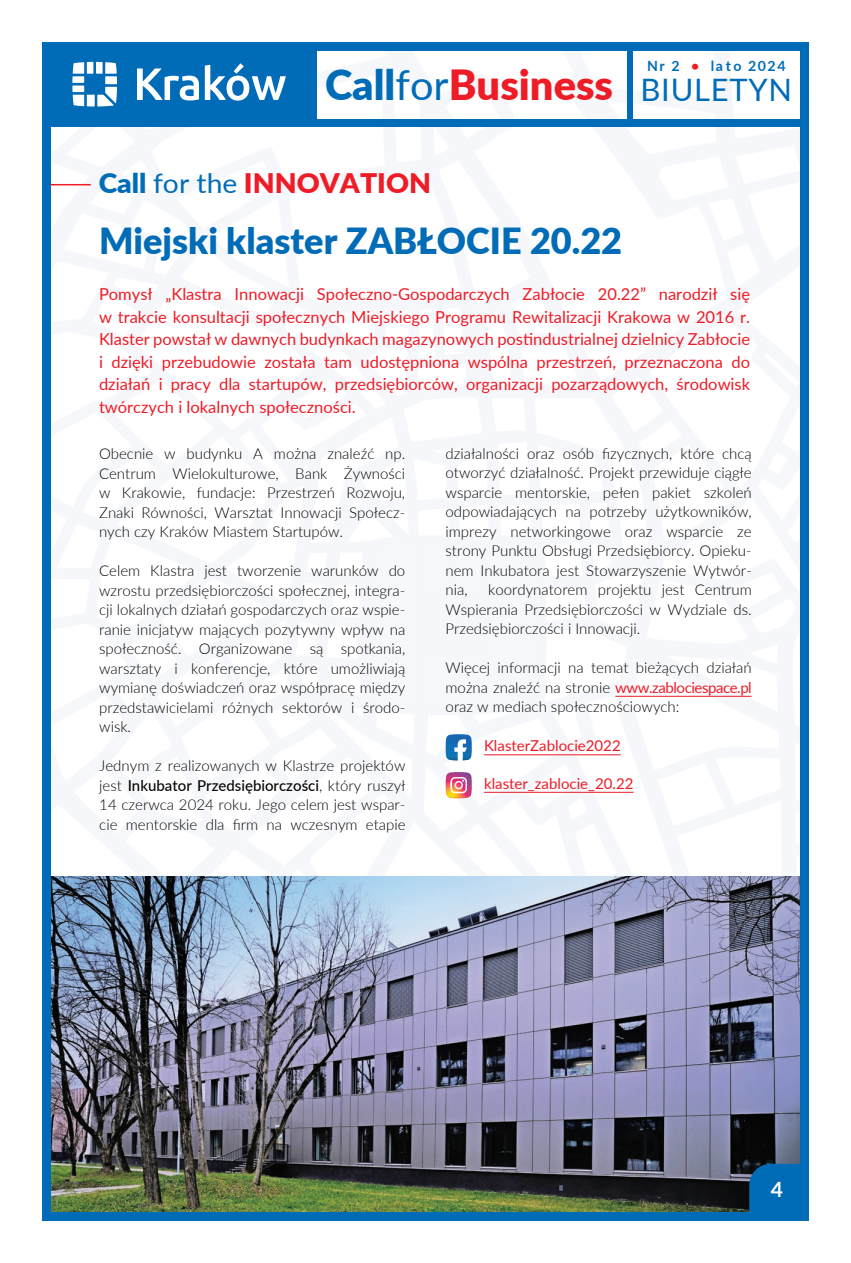
<style>
.page{position:relative;width:851px;height:1263px;background:#fff}
.page>*{position:absolute;margin:0;border:0;box-sizing:border-box;transform-origin:0 0}
.t1{font:900 41.55px "Lato";color:#ee1c27}
.t2{font:900 36px "Lato";color:#006cb7}
.t3{font:900 27px "Lato";color:#ee1c27;scale:1.05 1}
.t4{font:700 21px "Lato";color:#fff}
.t5{font:16.5px/22.5px "Lato";color:#ee1c27;text-align:justify}
.t6{font:300 15px/19.5px "Lato";color:#050504;text-align:justify}
.t7{font:15px "Lato";color:#ee1c27}
.t8{font:700 14.1px "Lato";letter-spacing:.11em;color:#006cb7}
.s1{color:#ee1c27}
.s2{color:#006cb7}
.s3{font-weight:400;color:#006cb7}
.s4{font-weight:400;font-size:30.9px;color:#006cb7}
.s5{font-weight:500}
.s6{font-weight:400;color:#ee1c27}
</style>
<div class="page">
<div style="left:42px;top:42px;width:274px;height:84px;background:#006cb7"></div>
<svg style="left:72px;top:62px;width:45px;height:45px"></svg>
<svg style="left:137px;top:63px;width:149px;height:38px"></svg>
<div style="left:42px;top:42px;width:766px;height:9px;background:#006cb7"></div>
<img style="left:51px;top:876px;width:749px;height:336px">
<div style="left:42px;top:42px;width:9px;height:1179px;background:#006cb7"></div>
<div style="left:800px;top:42px;width:8px;height:1179px;background:#006cb7"></div>
<div style="left:42px;top:1212px;width:766px;height:9px;background:#006cb7"></div>
<div style="left:749px;top:1164px;width:51px;height:48px;background:#006cb7"></div>
<div style="left:627px;top:43px;width:5px;height:81px;background:#006cb7"></div>
<div style="left:42px;top:119px;width:764px;height:7px;background:#006cb7"></div>
<hr style="left:51px;top:184px;width:40px;height:1px;background:#ee1c27">
<hr style="left:615px;top:696px;width:136px;height:1px;background:#ee1c27">
<hr style="left:484px;top:754px;width:136px;height:1px;background:#ee1c27">
<hr style="left:484px;top:792px;width:149px;height:1px;background:#ee1c27">
<svg style="left:445px;top:772px;width:27px;height:26px"></svg>
<svg style="left:445px;top:734px;width:27px;height:26px"></svg>
<p class="t8" style="left:647px;top:55px;width:140px">Nr 2 <span class="s1">•</span> lato 2024</p>
<h1 class="t1" style="left:325px;top:54px;width:468px"><span class="s2">Call</span><span class="s3">for</span>Business <span class="s4">BIULETYN</span></h1>
<h3 class="t3" style="left:99px;top:163px;width:318px"><span class="s2">Call</span> <span class="s3">for the</span> INNOVATION</h3>
<h2 class="t2" style="left:99px;top:214px;width:524px">Miejski klaster ZABŁOCIE 20.22</h2>
<p class="t5" style="left:99px;top:282px;width:652px">Pomysł „Klastra Innowacji Społeczno-Gospodarczych Zabłocie 20.22” narodził się w trakcie konsultacji społecznych Miejskiego Programu Rewitalizacji Krakowa w 2016 r.<br>Klaster powstał w dawnych budynkach magazynowych postindustrialnej dzielnicy Zabłocie i dzięki przebudowie została tam udostępniona wspólna przestrzeń, przeznaczona do działań i pracy dla startupów, przedsiębiorców, organizacji pozarządowych, środowisk twórczych i lokalnych społeczności.</p>
<p class="t6" style="left:99px;top:443px;width:308px">Obecnie w budynku A można znaleźć np.<br>Centrum Wielokulturowe, Bank Żywności w Krakowie, fundacje: Przestrzeń Rozwoju, Znaki Równości, Warsztat Innowacji Społecz&shy;nych czy Kraków Miastem Startupów.</p>
<p class="t6" style="left:99px;top:560px;width:308px">Celem Klastra jest tworzenie warunków do wzrostu przedsiębiorczości społecznej, integra&shy;cji lokalnych działań gospodarczych oraz wspie&shy;ranie inicjatyw mających pozytywny wpływ na społeczność. Organizowane są spotkania, warsztaty i konferencje, które umożliwiają wymianę doświadczeń oraz współpracę między przedstawicielami różnych sektorów i środo&shy;wisk.</p>
<p class="t6" style="left:99px;top:755px;width:308px">Jednym z realizowanych w Klastrze projektów jest <span class="s5">Inkubator Przedsiębiorczości</span>, który ruszył 14 czerwca 2024 roku. Jego celem jest wspar&shy;cie mentorskie dla firm na wczesnym etapie</p>
<p class="t6" style="left:445px;top:443px;width:308px">działalności oraz osób fizycznych, które chcą otworzyć działalność. Projekt przewiduje ciągłe wsparcie mentorskie, pełen pakiet szkoleń odpowiadających na potrzeby użytkowników, imprezy networkingowe oraz wsparcie ze strony Punktu Obsługi Przedsiębiorcy. Opieku&shy;nem Inkubatora jest Stowarzyszenie Wytwór&shy;nia,</p>
<p class="t6" style="left:445px;top:580px;width:307px;text-indent:43px">koordynatorem projektu jest Centrum Wspierania Przedsiębiorczości w Wydziale ds.<br>Przedsiębiorczości i Innowacji.</p>
<p class="t6" style="left:445px;top:658px;width:308px">Więcej informacji na temat bieżących działań można znaleźć na stronie <span class="s6">www.zablociespace.pl </span>oraz w mediach społecznościowych:</p>
<p class="t7" style="left:484px;top:735px;width:138px">KlasterZablocie2022</p>
<p class="t7" style="left:484px;top:773px;width:151px">klaster_zablocie_20.22</p>
<h3 class="t4" style="left:770px;top:1174px;width:14px">4</h3>
</div>
